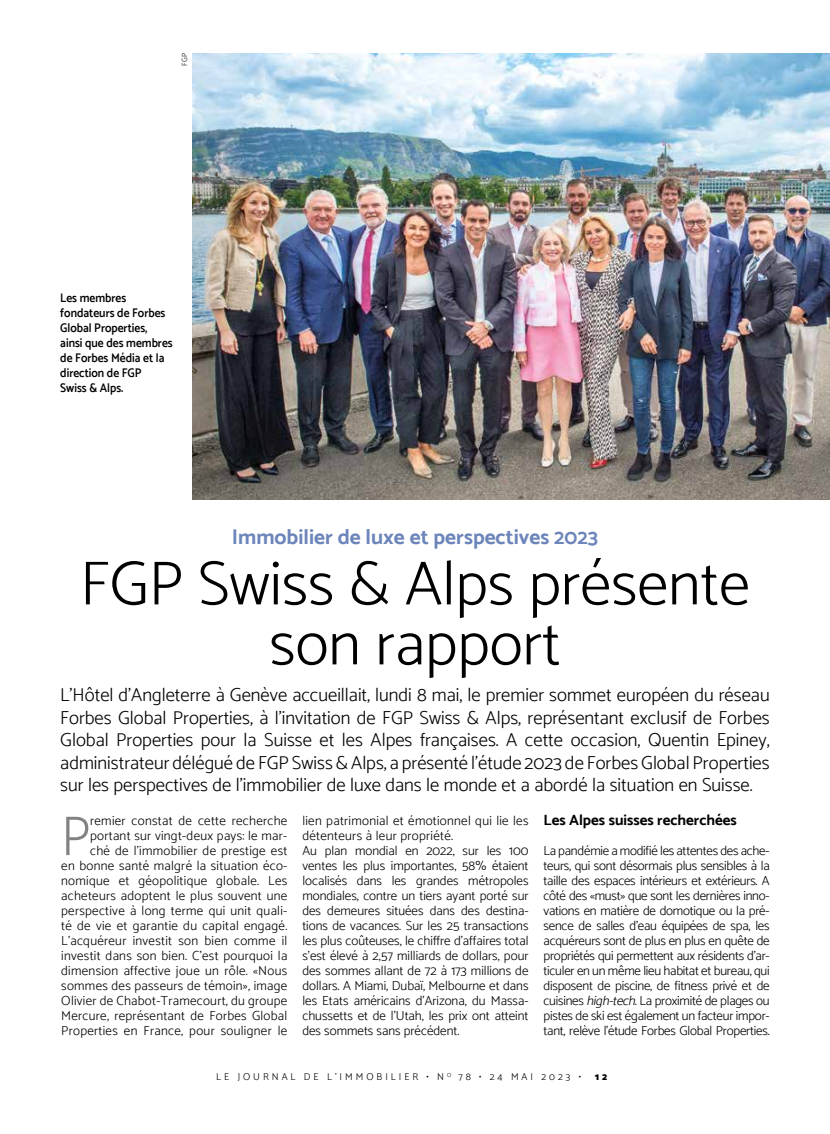
<style>
.page{position:relative;width:830px;height:1134px;background:#fff}
.page>*{position:absolute;margin:0;border:0;box-sizing:border-box;transform-origin:0 0}
.t1{font:300 62.5px/60px "Catamaran";color:#000;text-align:center}
.t2{font:300 56.38px "Catamaran";color:#838282;scale:.93 1}
.t3{font:700 21.25px "Catamaran";color:#6c85ba}
.t4{font:300 18.75px/22.5px "Catamaran";color:#000;text-align:justify}
.t5{font:700 15px "Catamaran";color:#000}
.t6{font:300 13.12px/15px "Catamaran";letter-spacing:.02em;color:#000;text-align:right}
.t7{font:300 13.12px/15px "Catamaran";color:#000}
.t8{font:600 12.5px/15px "Catamaran";color:#000;scale:.92 1}
.t9{font:300 10px "Catamaran";letter-spacing:.3em;color:#000}
.t10{font:900 10px "Catamaran";color:#000}
.t11{font:300 7.5px "Catamaran";color:#000}
.s1{font-style:italic}
</style>
<div class="page">
<img style="left:192px;top:53px;width:637px;height:447px">
<p class="t11" style="left:182px;top:66px;width:14px;rotate:-90deg">FGP</p>
<p class="t8" style="left:60px;top:291px;width:124px">Les membres fondateurs de Forbes<br>Global Properties, ainsi que des membres de Forbes Média et la direction de FGP<br>Swiss &amp; Alps.</p>
<h3 class="t3" style="left:232px;top:528px;width:368px">Immobilier de luxe et perspectives 2023</h3>
<h1 class="t1" style="left:80px;top:558px;width:671px">FGP Swiss &amp; Alps présente son rapport</h1>
<p class="t4" style="left:60px;top:685px;width:710px">L’Hôtel d’Angleterre à Genève accueillait, lundi 8 mai, le premier sommet européen du réseau Forbes Global Properties, à l’invitation de FGP Swiss &amp; Alps, représentant exclusif de Forbes Global Properties pour la Suisse et les Alpes françaises. A cette occasion, Quentin Epiney, administrateur délégué de FGP Swiss &amp; Alps, a présenté l’étude 2023 de Forbes Global Properties sur les perspectives de l’immobilier de luxe dans le monde et a abordé la situation en Suisse.</p>
<p class="t6" style="left:61px;top:814px;width:227px">remier constat de cette recherche portant sur vingt-deux pays: le mar-<br>ché de l’immobilier de prestige est<br>en bonne santé malgré la situation éco&shy;nomique et géopolitique globale. Les acheteurs adoptent le plus souvent une perspective à long terme qui unit quali&shy;té de vie et garantie du capital engagé.<br>L’acquéreur investit son bien comme il investit dans son bien. C’est pourquoi la dimension affective joue un rôle. «Nous sommes des passeurs de témoin», image Olivier de Chabot-Tramecourt, du groupe Mercure, représentant de Forbes Global Properties en France, pour souligner le</p>
<p class="t7" style="left:302px;top:814px;width:227px">lien patrimonial et émotionnel qui lie les détenteurs à leur propriété.<br>Au plan mondial en 2022, sur les 100 ventes les plus importantes, 58% étaient localisés dans les grandes métropoles mondiales, contre un tiers ayant porté sur des demeures situées dans des destina&shy;tions de vacances. Sur les 25 transactions les plus coûteuses, le chiffre d’affaires total s’est élevé à 2,57 milliards de dollars, pour des sommes allant de 72 à 173 millions de dollars. A Miami, Dubaï, Melbourne et dans les Etats américains d’Arizona, du Massa&shy;chussetts et de l’Utah, les prix ont atteint des sommets sans précédent.</p>
<p class="t5" style="left:543px;top:814px;width:195px">Les Alpes suisses recherchées</p>
<h2 class="t2" style="left:61px;top:813px;width:33px">P</h2>
<p class="t6" style="left:543px;top:843px;width:227px;text-align:justify">La pandémie a modifié les attentes des ache&shy;teurs, qui sont désormais plus sensibles à la taille des espaces intérieurs et extérieurs. A côté des «must» que sont les dernières inno&shy;vations en matière de domotique ou la pré&shy;sence de salles d’eau équipées de spa, les acquéreurs sont de plus en plus en quête de propriétés qui permettent aux résidents d’ar&shy;ticuler en un même lieu habitat et bureau, qui disposent de piscine, de fitness privé et de cuisines <span class="s1">high-tech</span>. La proximité de plages ou pistes de ski est également un facteur impor&shy;tant, relève l’étude Forbes Global Properties.</p>
<p class="t9" style="left:216px;top:1073px;width:366px">LE JOURNAL DE L’IMMOBILIER • N <sup>O</sup> 78 • 24 MAI 2023 •</p>
<p class="t10" style="left:594px;top:1071px;width:14px">1 2</p>
</div>
